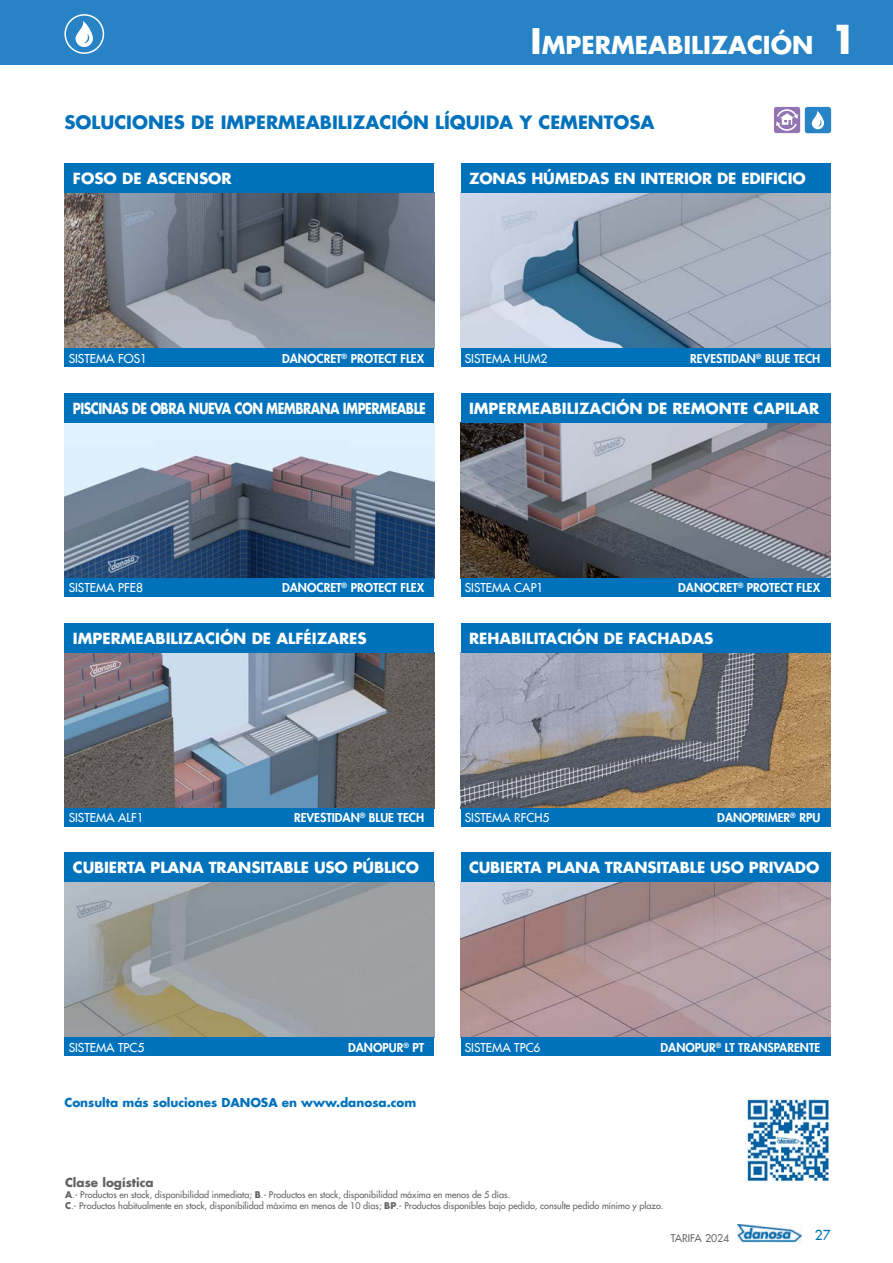
<style>
.page{position:relative;width:893px;height:1263px;background:#fff}
.page>*{position:absolute;margin:0;border:0;box-sizing:border-box;transform-origin:0 0}
.t1{font:700 24.15px "Futura AC";color:#fff}
.t2{font:700 18px "Futura AC";color:#0072bc}
.t3{font:700 15px "Futura AC";letter-spacing:-.01em;color:#fff}
.t4{font:700 15px "Futura AC";letter-spacing:-.04em;color:#fff;scale:.81 1}
.t5{font:13.5px "Futura AC";color:#0074b4}
.t6{font:800 12px "Futura AC";color:#fff}
.t7{font:12px "Futura AC";color:#fff}
.t8{font:700 12px "Futura AC";color:#0072bc}
.t9{font:700 12px "Futura AC";color:#636366}
.t10{font:10.5px "Futura AC";color:#6c6d70}
.t11{font:9px/10.8px "Futura AC";color:#636366}
.s1{font-size:34.5px}
.s2{font-size:39px}
.s3{font-weight:700}
</style>
<div class="page">
<img style="left:738px;top:1225px;width:63px;height:17px">
<div style="left:0;top:0;width:893px;height:65px;background:#2783c5"></div>
<div style="left:64px;top:14px;width:40px;height:40px;border:2px solid #fff;border-radius:50%"></div>
<svg style="left:76px;top:21px;width:17px;height:26px"></svg>
<img style="left:64px;top:193px;width:370px;height:156px">
<div style="left:64px;top:164px;width:370px;height:29px;background:#0072bc"></div>
<div style="left:64px;top:349px;width:370px;height:18px;background:#0072bc"></div>
<img style="left:460px;top:193px;width:370px;height:156px">
<div style="left:460px;top:164px;width:370px;height:29px;background:#0072bc"></div>
<div style="left:460px;top:349px;width:370px;height:18px;background:#0072bc"></div>
<div style="left:805px;top:108px;width:25px;height:25px;background:#2783c5;border-radius:2px"></div>
<div style="left:805px;top:107px;width:26px;height:26px;border:1px solid #2783c5;border-radius:2px"></div>
<svg style="left:812px;top:111px;width:12px;height:18px"></svg>
<div style="left:774px;top:107px;width:26px;height:26px;background:#9374b3;border-radius:2px"></div>
<svg style="left:776px;top:109px;width:22px;height:22px"></svg>
<img style="left:745px;top:1098px;width:85px;height:85px">
<img style="left:64px;top:422px;width:370px;height:156px">
<div style="left:64px;top:393px;width:370px;height:29px;background:#0072bc"></div>
<div style="left:64px;top:578px;width:370px;height:18px;background:#0072bc"></div>
<img style="left:460px;top:652px;width:370px;height:156px">
<div style="left:460px;top:623px;width:370px;height:29px;background:#0072bc"></div>
<div style="left:460px;top:808px;width:370px;height:18px;background:#0072bc"></div>
<img style="left:460px;top:422px;width:370px;height:156px">
<div style="left:460px;top:393px;width:370px;height:29px;background:#0072bc"></div>
<div style="left:460px;top:578px;width:370px;height:19px;background:#0072bc"></div>
<img style="left:460px;top:882px;width:370px;height:156px">
<div style="left:460px;top:853px;width:370px;height:29px;background:#0072bc"></div>
<div style="left:460px;top:1038px;width:370px;height:18px;background:#0072bc"></div>
<img style="left:64px;top:652px;width:370px;height:156px">
<div style="left:64px;top:623px;width:370px;height:29px;background:#0072bc"></div>
<div style="left:64px;top:808px;width:370px;height:18px;background:#0072bc"></div>
<img style="left:64px;top:882px;width:370px;height:156px">
<div style="left:64px;top:853px;width:370px;height:29px;background:#0072bc"></div>
<div style="left:64px;top:1038px;width:370px;height:18px;background:#0072bc"></div>
<h1 class="t1" style="left:531px;top:29px;width:328px"><span class="s1">I</span>MPERMEABILIZACIÓN <span class="s2">1</span></h1>
<p class="t2" style="left:64px;top:110px;width:592px">SOLUCIONES DE IMPERMEABILIZACIÓN LÍQUIDA Y CEMENTOSA</p>
<p class="t3" style="left:73px;top:169px;width:160px">FOSO DE ASCENSOR</p>
<p class="t3" style="left:469px;top:169px;width:338px">ZONAS HÚMEDAS EN INTERIOR DE EDIFICIO</p>
<p class="t7" style="left:69px;top:350px;width:80px">SISTEMA FOS1</p>
<p class="t6" style="left:282px;top:350px;width:144px">DANOCRET<sup>®</sup> PROTECT FLEX</p>
<p class="t4" style="left:73px;top:398px;width:437px">PISCINAS DE OBRA NUEVA CON MEMBRANA IMPERMEABLE</p>
<p class="t7" style="left:465px;top:350px;width:84px">SISTEMA HUM2</p>
<p class="t6" style="left:690px;top:350px;width:132px">REVESTIDAN<sup>®</sup> BLUE TECH</p>
<p class="t3" style="left:469px;top:398px;width:352px">IMPERMEABILIZACIÓN DE REMONTE CAPILAR</p>
<p class="t7" style="left:69px;top:580px;width:76px">SISTEMA PFE8</p>
<p class="t6" style="left:282px;top:580px;width:144px">DANOCRET<sup>®</sup> PROTECT FLEX</p>
<p class="t3" style="left:73px;top:628px;width:295px">IMPERMEABILIZACIÓN DE ALFÉIZARES</p>
<p class="t7" style="left:465px;top:580px;width:80px">SISTEMA CAP1</p>
<p class="t6" style="left:678px;top:580px;width:144px">DANOCRET<sup>®</sup> PROTECT FLEX</p>
<p class="t3" style="left:469px;top:628px;width:246px">REHABILITACIÓN DE FACHADAS</p>
<p class="t7" style="left:69px;top:810px;width:77px">SISTEMA ALF1</p>
<p class="t6" style="left:294px;top:809px;width:132px">REVESTIDAN<sup>®</sup> BLUE TECH</p>
<p class="t3" style="left:73px;top:857px;width:348px">CUBIERTA PLANA TRANSITABLE USO PÚBLICO</p>
<p class="t7" style="left:465px;top:809px;width:86px">SISTEMA RFCH5</p>
<p class="t6" style="left:717px;top:809px;width:105px">DANOPRIMER<sup>®</sup> RPU</p>
<p class="t3" style="left:469px;top:857px;width:352px">CUBIERTA PLANA TRANSITABLE USO PRIVADO</p>
<p class="t7" style="left:69px;top:1039px;width:77px">SISTEMA TPC5</p>
<p class="t6" style="left:348px;top:1039px;width:78px">DANOPUR<sup>®</sup> PT</p>
<p class="t8" style="left:64px;top:1094px;width:353px">Consulta más soluciones DANOSA en www.danosa.com</p>
<p class="t7" style="left:465px;top:1039px;width:77px">SISTEMA TPC6</p>
<p class="t6" style="left:660px;top:1039px;width:161px">DANOPUR<sup>®</sup> LT TRANSPARENTE</p>
<h3 class="t9" style="left:65px;top:1175px;width:90px">Clase logística</h3>
<p class="t11" style="left:65px;top:1189px;width:600px"><span class="s3">A</span>.- Productos en stock, disponibilidad inmediata; <span class="s3">B</span>.- Productos en stock, disponibilidad máxima en menos de 5 días.<br><span class="s3">C</span>.- Productos habitualmente en stock, disponibilidad máxima en menos de 10 días; <span class="s3">BP</span>.- Productos disponibles bajo pedido, consulte pedido mínimo y plazo.</p>
<p class="t10" style="left:671px;top:1231px;width:60px">TARIFA 2024</p>
<h3 class="t5" style="left:815px;top:1226px;width:17px">27</h3>
</div>
